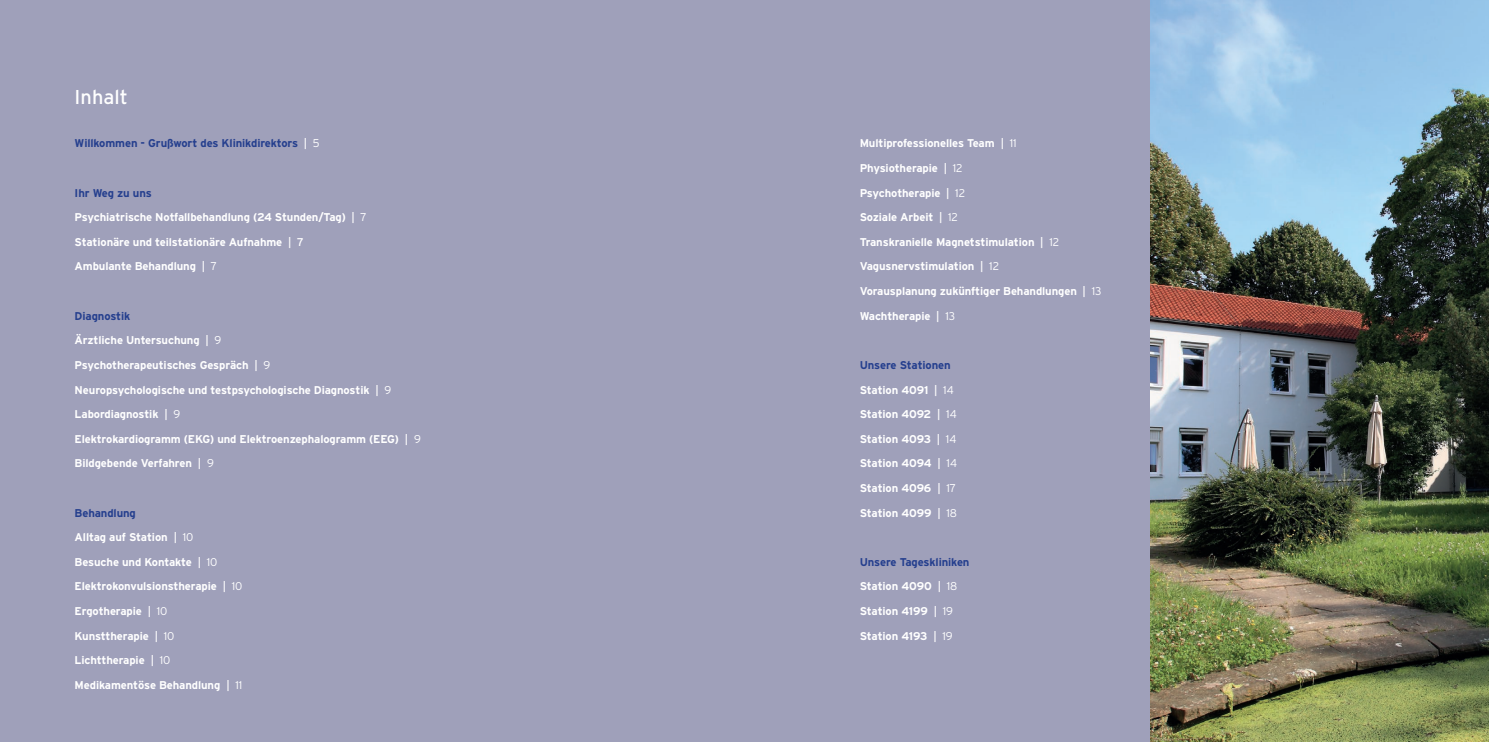
<style>
.page{position:relative;width:1489px;height:742px;background:#fff}
.page>*{position:absolute;margin:0;border:0;box-sizing:border-box;transform-origin:0 0}
.t1{font:20px "Interstate";color:#fff}
.t2{font:700 11.25px "Interstate";letter-spacing:-.01em;color:#fff}
.t3{font:700 11.25px "Interstate";letter-spacing:-.01em;color:#253f8e}
.s1{font-weight:400;color:#fff}
.s2{font-weight:300;color:#fff}
.s3{font-weight:400}
.s4{font-weight:300}
</style>
<div class="page">
<div style="left:0;top:0;width:1488px;height:741px;background:#9fa0ba"></div>
<img style="left:1150px;top:0;width:338px;height:741px">
<p class="t1" style="left:75px;top:86px;width:55px">Inhalt</p>
<p class="t3" style="left:75px;top:137px;width:247px">Willkommen - Grußwort des Klinikdirektors <span class="s1">|</span> <span class="s2">5</span></p>
<p class="t3" style="left:75px;top:186px;width:79px">Ihr Weg zu uns</p>
<p class="t2" style="left:75px;top:211px;width:294px">Psychiatrische Notfallbehandlung (24 Stunden/Tag) <span class="s3">|</span> <span class="s4">7</span></p>
<p class="t2" style="left:75px;top:235px;width:231px">Stationäre und teilstationäre Aufnahme <span class="s3">| 7</span></p>
<p class="t2" style="left:75px;top:260px;width:144px">Ambulante Behandlung <span class="s3">|</span> <span class="s4">7</span></p>
<p class="t3" style="left:75px;top:309px;width:57px">Diagnostik</p>
<p class="t2" style="left:75px;top:334px;width:148px">Ärztliche Untersuchung <span class="s3">|</span> <span class="s4">9</span></p>
<p class="t2" style="left:75px;top:358px;width:197px">Psychotherapeutisches Gespräch <span class="s3">|</span> <span class="s4">9</span></p>
<p class="t2" style="left:75px;top:383px;width:318px">Neuropsychologische und testpsychologische Diagnostik <span class="s3">|</span> <span class="s4">9</span></p>
<p class="t2" style="left:75px;top:407px;width:107px">Labordiagnostik <span class="s3">|</span> <span class="s4">9</span></p>
<p class="t2" style="left:75px;top:432px;width:348px">Elektrokardiogramm (EKG) und Elektroenzephalogramm (EEG) <span class="s3">|</span> <span class="s4">9</span></p>
<p class="t2" style="left:75px;top:457px;width:141px">Bildgebende Verfahren <span class="s3">|</span> <span class="s4">9</span></p>
<p class="t3" style="left:75px;top:506px;width:63px">Behandlung</p>
<p class="t2" style="left:75px;top:530px;width:120px">Alltag auf Station <span class="s3">|</span> <span class="s4">10</span></p>
<p class="t2" style="left:75px;top:555px;width:144px">Besuche und Kontakte <span class="s3">|</span> <span class="s4">10</span></p>
<p class="t2" style="left:75px;top:580px;width:169px">Elektrokonvulsionstherapie <span class="s3">|</span> <span class="s4">10</span></p>
<p class="t2" style="left:75px;top:604px;width:94px">Ergotherapie <span class="s3">|</span> <span class="s4">10</span></p>
<p class="t2" style="left:75px;top:629px;width:101px">Kunsttherapie <span class="s3">|</span> <span class="s4">10</span></p>
<p class="t2" style="left:75px;top:653px;width:97px">Lichttherapie <span class="s3">|</span> <span class="s4">10</span></p>
<p class="t2" style="left:75px;top:678px;width:169px">Medikamentöse Behandlung <span class="s3">|</span> <span class="s4">11</span></p>
<p class="t2" style="left:859px;top:137px;width:159px">Multiprofessionelles Team <span class="s3">|</span> <span class="s4">11</span></p>
<p class="t2" style="left:859px;top:162px;width:104px">Physiotherapie <span class="s3">|</span> <span class="s4">12</span></p>
<p class="t2" style="left:859px;top:186px;width:107px">Psychotherapie <span class="s3">|</span> <span class="s4">12</span></p>
<p class="t2" style="left:859px;top:211px;width:100px">Soziale Arbeit <span class="s3">|</span> <span class="s4">12</span></p>
<p class="t2" style="left:859px;top:235px;width:201px">Transkranielle Magnetstimulation <span class="s3">|</span> <span class="s4">12</span></p>
<p class="t2" style="left:859px;top:260px;width:141px">Vagusnervstimulation <span class="s3">|</span> <span class="s4">12</span></p>
<p class="t2" style="left:859px;top:285px;width:243px">Vorausplanung zukünftiger Behandlungen <span class="s3">|</span> <span class="s4">13</span></p>
<p class="t2" style="left:859px;top:309px;width:97px">Wachtherapie <span class="s3">|</span> <span class="s4">13</span></p>
<p class="t3" style="left:859px;top:358px;width:93px">Unsere Stationen</p>
<p class="t2" style="left:859px;top:383px;width:96px">Station 4091 <span class="s3">|</span> <span class="s4">14</span></p>
<p class="t2" style="left:859px;top:407px;width:99px">Station 4092 <span class="s3">|</span> <span class="s4">14</span></p>
<p class="t2" style="left:859px;top:432px;width:98px">Station 4093 <span class="s3">|</span> <span class="s4">14</span></p>
<p class="t2" style="left:859px;top:457px;width:99px">Station 4094 <span class="s3">|</span> <span class="s4">14</span></p>
<p class="t2" style="left:859px;top:481px;width:98px">Station 4096 <span class="s3">|</span> <span class="s4">17</span></p>
<p class="t2" style="left:859px;top:506px;width:99px">Station 4099 <span class="s3">|</span> <span class="s4">18</span></p>
<p class="t3" style="left:859px;top:555px;width:111px">Unsere Tageskliniken</p>
<p class="t2" style="left:859px;top:580px;width:99px">Station 4090 <span class="s3">|</span> <span class="s4">18</span></p>
<p class="t2" style="left:859px;top:604px;width:95px">Station 4199 <span class="s3">|</span> <span class="s4">19</span></p>
<p class="t2" style="left:859px;top:629px;width:94px">Station 4193 <span class="s3">|</span> <span class="s4">19</span></p>
</div>
